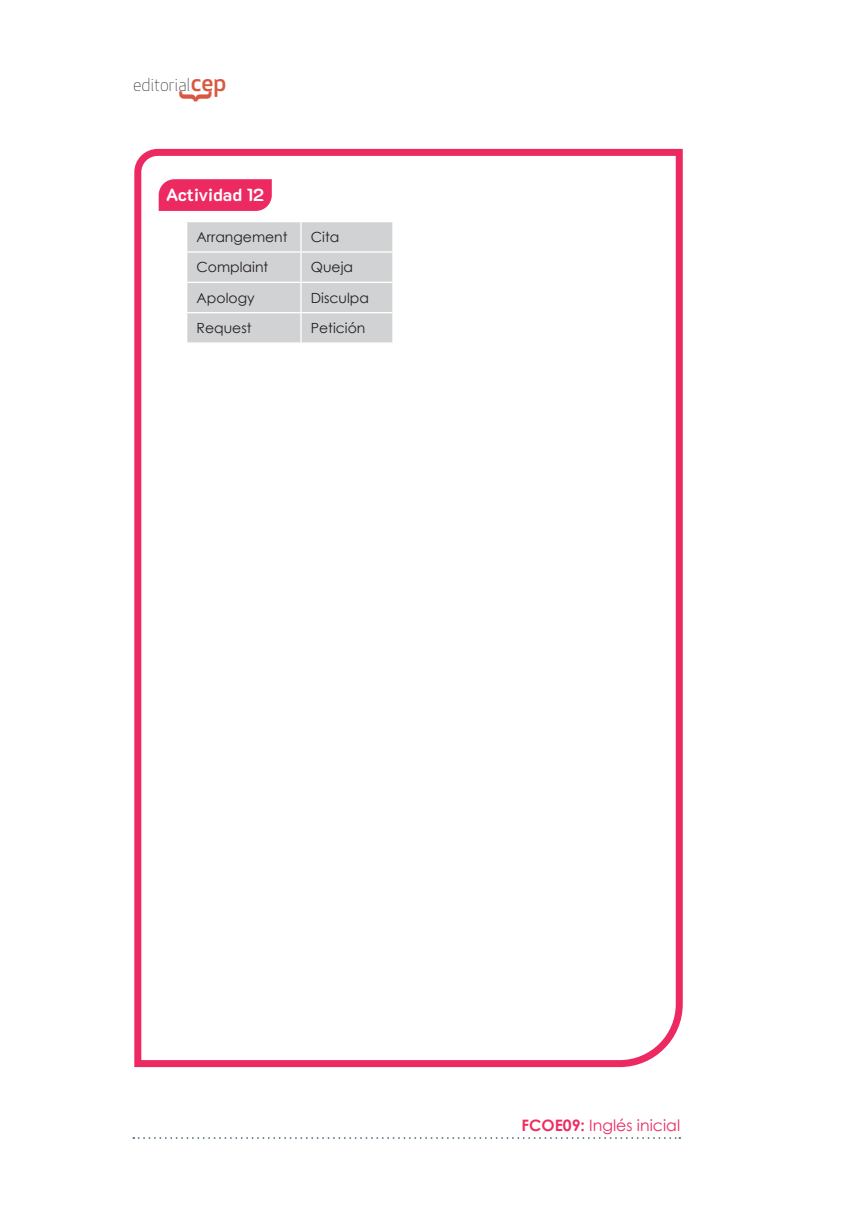
<style>
.page{position:relative;width:844px;height:1216px;background:#fff}
.page>*{position:absolute;margin:0;border:0;box-sizing:border-box;transform-origin:0 0}
.t1{font:700 36.23px "Frutiger Linotype";color:#d95842;scale:.91 1}
.t2{font:500 23.45px "Apex New";color:#d95842}
.Actividad{font:700 17.5px "K2 D";color:#fff}
.t3{font:300 17.5px "Apex New";letter-spacing:-.01em;color:#231f20;scale:.95 1}
.t4{font:15.75px "Century Gothic";color:#ed2961}
.TABLA_-_normal{font:14px "Century Gothic";color:#231f20}
.s1{font-weight:700;color:#ee2c62}
</style>
<div class="page">
<svg style="left:134px;top:148px;width:549px;height:920px"></svg>
<svg style="left:159px;top:179px;width:113px;height:32px;background:#ed3167"></svg>
<hr style="left:186px;top:342px;width:115px;height:2px;background:#fff">
<svg style="left:186px;top:221px;width:207px;height:122px;background:#d4d5d6"></svg>
<hr style="left:301px;top:342px;width:92px;height:2px;background:#fff">
<svg style="left:133px;top:1137px;width:547px;height:1px"></svg>
<p class="t3" style="left:133px;top:73px;width:62px">editorial</p>
<h1 class="t1" style="left:219px;top:91px;width:14px;rotate:90deg">}</h1>
<h2 class="t2" style="left:191px;top:67px;width:37px">cep</h2>
<p class="Actividad" style="left:166px;top:185px;width:100px">Actividad 12</p>
<p class="TABLA_-_normal" style="left:196px;top:227px;width:92px">Arrangement</p>
<p class="TABLA_-_normal" style="left:311px;top:227px;width:30px">Cita</p>
<p class="TABLA_-_normal" style="left:196px;top:257px;width:73px">Complaint</p>
<p class="TABLA_-_normal" style="left:311px;top:257px;width:44px">Queja</p>
<p class="TABLA_-_normal" style="left:196px;top:288px;width:59px">Apology</p>
<p class="TABLA_-_normal" style="left:311px;top:288px;width:60px">Disculpa</p>
<p class="TABLA_-_normal" style="left:196px;top:318px;width:56px">Request</p>
<p class="TABLA_-_normal" style="left:311px;top:318px;width:56px">Petición</p>
<p class="t4" style="left:521px;top:1113px;width:160px"><span class="s1">FCOE09:</span> Inglés inicial</p>
</div>
